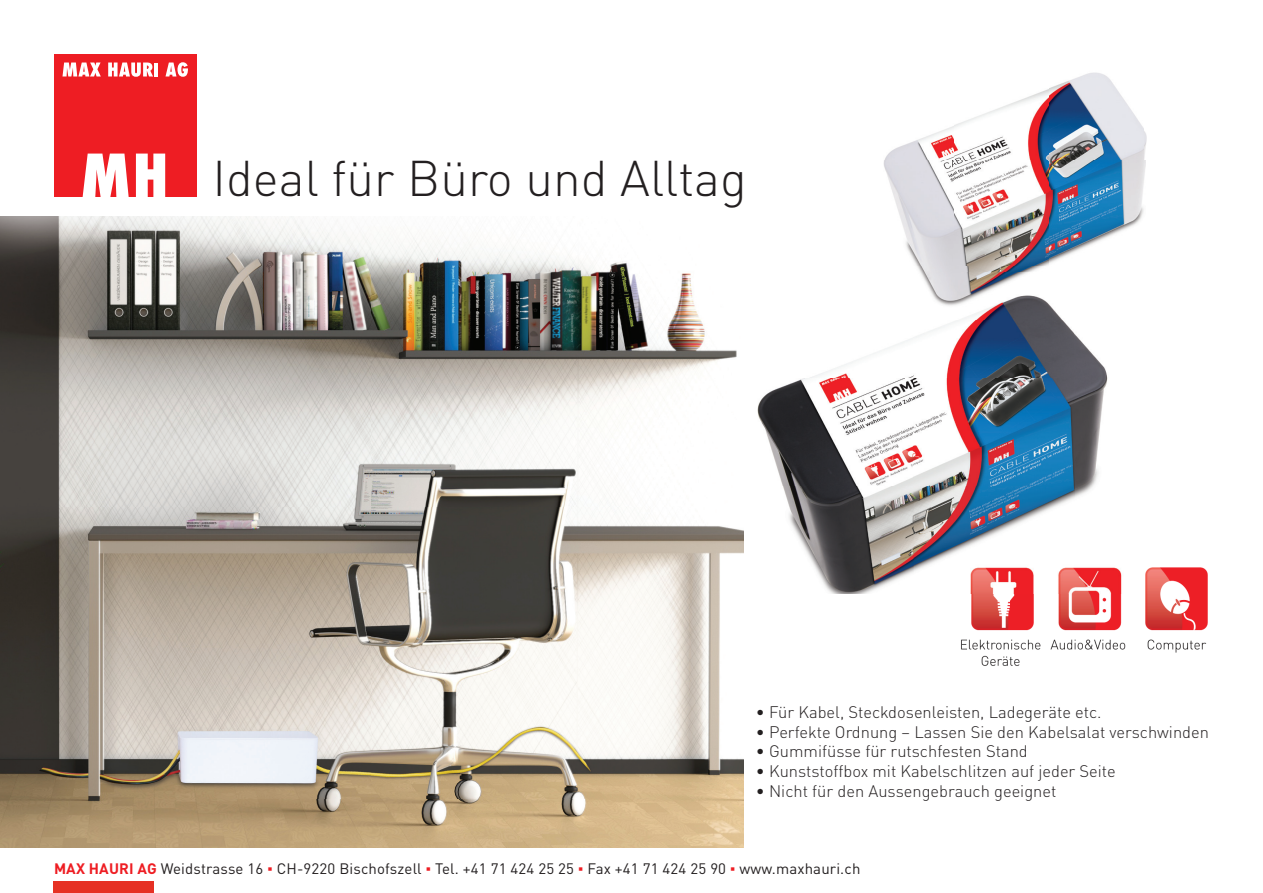
<style>
.page{position:relative;width:1263px;height:893px;background:#fff}
.page>*{position:absolute;margin:0;border:0;box-sizing:border-box;transform-origin:0 0}
.t1{font:300 49.5px "DINOT";color:#231f20}
.t2{font:300 16.5px "DINOT";color:#231f20}
.t3{font:15px "DINOT";letter-spacing:.01em;color:#231f20}
.s1{font-weight:700;color:#ee1d23}
.s2{font-family:"Arial";font-weight:900;color:#ee1d23}
</style>
<div class="page">
<img style="left:0;top:217px;width:744px;height:631px">
<div style="left:54px;top:882px;width:100px;height:11px;background:#e63124"></div>
<div style="left:54px;top:54px;width:143px;height:143px;background:#ee1d23"></div>
<svg style="left:62px;top:63px;width:39px;height:13px"></svg>
<svg style="left:108px;top:63px;width:45px;height:14px"></svg>
<hr style="left:154px;top:63px;width:4px;height:13px;background:#fff">
<svg style="left:165px;top:62px;width:23px;height:15px"></svg>
<svg style="left:83px;top:154px;width:46px;height:43px"></svg>
<svg style="left:136px;top:154px;width:29px;height:43px"></svg>
<img style="left:883px;top:72px;width:264px;height:194px">
<img style="left:917px;top:266px;width:127px;height:6px">
<img style="left:961px;top:567px;width:247px;height:99px">
<img style="left:757px;top:338px;width:156px;height:255px">
<img style="left:913px;top:319px;width:162px;height:253px">
<img style="left:1075px;top:334px;width:33px;height:163px">
<img style="left:920px;top:272px;width:142px;height:47px">
<img style="left:945px;top:559px;width:183px;height:34px">
<h1 class="t1" style="left:213px;top:147px;width:536px">Ideal für Büro und Alltag</h1>
<p class="t2" style="left:756px;top:702px;width:347px">• Für Kabel, Steckdosenleisten, Ladegeräte etc.</p>
<p class="t2" style="left:756px;top:721px;width:455px">• Perfekte Ordnung – Lassen Sie den Kabelsalat verschwinden</p>
<p class="t2" style="left:756px;top:741px;width:273px">• Gummifüsse für rutschfesten Stand</p>
<p class="t2" style="left:756px;top:761px;width:361px">• Kunststoffbox mit Kabelschlitzen auf jeder Seite</p>
<p class="t2" style="left:756px;top:781px;width:302px">• Nicht für den Aussengebrauch geeignet</p>
<p class="t3" style="left:54px;top:859px;width:808px"><span class="s1">MAX HAURI AG</span> Weidstrasse 16 <span class="s2">▪</span> CH-9220 Bischofszell <span class="s2">▪</span> Tel. +41 71 424 25 25 <span class="s2">▪</span> Fax +41 71 424 25 90 <span class="s2">▪</span> www.maxhauri.ch</p>
</div>
